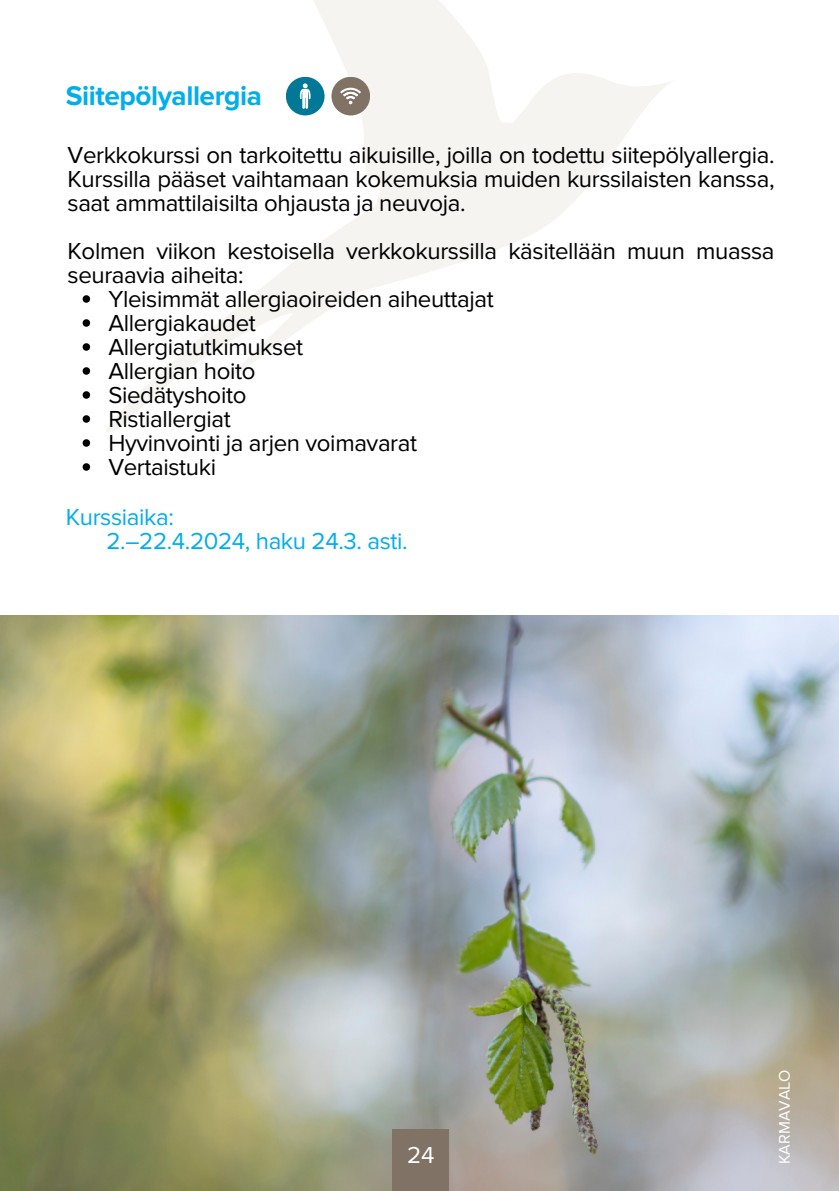
<style>
.page{position:relative;width:839px;height:1191px;background:#fff}
.page>*{position:absolute;margin:0;border:0;box-sizing:border-box;transform-origin:0 0}
.t1{font:700 28px "Proxima Nova";letter-spacing:-.015em;color:#00aeee}
.t2{font:24px/24px "Proxima Nova";letter-spacing:-.015em;color:#000;text-align:justify}
.t3{font:24px "Proxima Nova";letter-spacing:-.015em;color:#00aeee}
.t4{font:24px "Proxima Nova";color:#fff}
.t5{font:16px "Proxima Nova";color:#fff}
</style>
<div class="page">
<img style="left:0;top:616px;width:838px;height:575px">
<div style="left:392px;top:1129px;width:57px;height:62px;background:#807366"></div>
<svg style="left:106px;top:0;width:566px;height:432px"></svg>
<svg style="left:83px;top:295px;width:7px;height:8px"></svg>
<svg style="left:83px;top:319px;width:7px;height:8px"></svg>
<svg style="left:83px;top:343px;width:7px;height:8px"></svg>
<svg style="left:83px;top:367px;width:7px;height:8px"></svg>
<svg style="left:83px;top:391px;width:7px;height:8px"></svg>
<svg style="left:83px;top:415px;width:7px;height:8px"></svg>
<svg style="left:83px;top:439px;width:7px;height:8px"></svg>
<svg style="left:83px;top:463px;width:7px;height:8px"></svg>
<div style="left:331px;top:77px;width:39px;height:38px;background:#807366;border-radius:50%"></div>
<svg style="left:340px;top:88px;width:21px;height:16px"></svg>
<div style="left:286px;top:77px;width:38px;height:38px;background:#007896;border-radius:50%"></div>
<svg style="left:299px;top:83px;width:11px;height:26px"></svg>
<h1 class="t1" style="left:66px;top:79px;width:198px">Siitepölyallergia</h1>
<h2 class="t2" style="left:68px;top:144px;width:708px">Verkkokurssi on tarkoitettu aikuisille, joilla on todettu siitepölyallergia.<br>Kurssilla pääset vaihtamaan kokemuksia muiden kurssilaisten kanssa, saat ammattilaisilta ohjausta ja neuvoja.</h2>
<h2 class="t2" style="left:68px;top:240px;width:708px">Kolmen viikon kestoisella verkkokurssilla käsitellään muun muassa seuraavia aiheita:</h2>
<h2 class="t2" style="left:108px;top:288px;width:387px">Yleisimmät allergiaoireiden aiheuttajat</h2>
<h2 class="t2" style="left:108px;top:312px;width:149px">Allergiakaudet</h2>
<h2 class="t2" style="left:108px;top:336px;width:196px">Allergiatutkimukset</h2>
<h2 class="t2" style="left:108px;top:360px;width:149px">Allergian hoito</h2>
<h2 class="t2" style="left:108px;top:384px;width:139px">Siedätyshoito</h2>
<h2 class="t2" style="left:108px;top:408px;width:124px">Ristiallergiat</h2>
<h2 class="t2" style="left:108px;top:432px;width:310px">Hyvinvointi ja arjen voimavarat</h2>
<h2 class="t2" style="left:108px;top:456px;width:109px">Vertaistuki</h2>
<h2 class="t3" style="left:66px;top:503px;width:110px">Kurssiaika:</h2>
<h2 class="t3" style="left:107px;top:527px;width:302px">2.–22.4.2024, haku 24.3. asti.</h2>
<p class="t4" style="left:407px;top:1140px;width:29px">24</p>
<p class="t5" style="left:774px;top:1164px;width:96px;rotate:-90deg">KARMAVALO</p>
</div>
